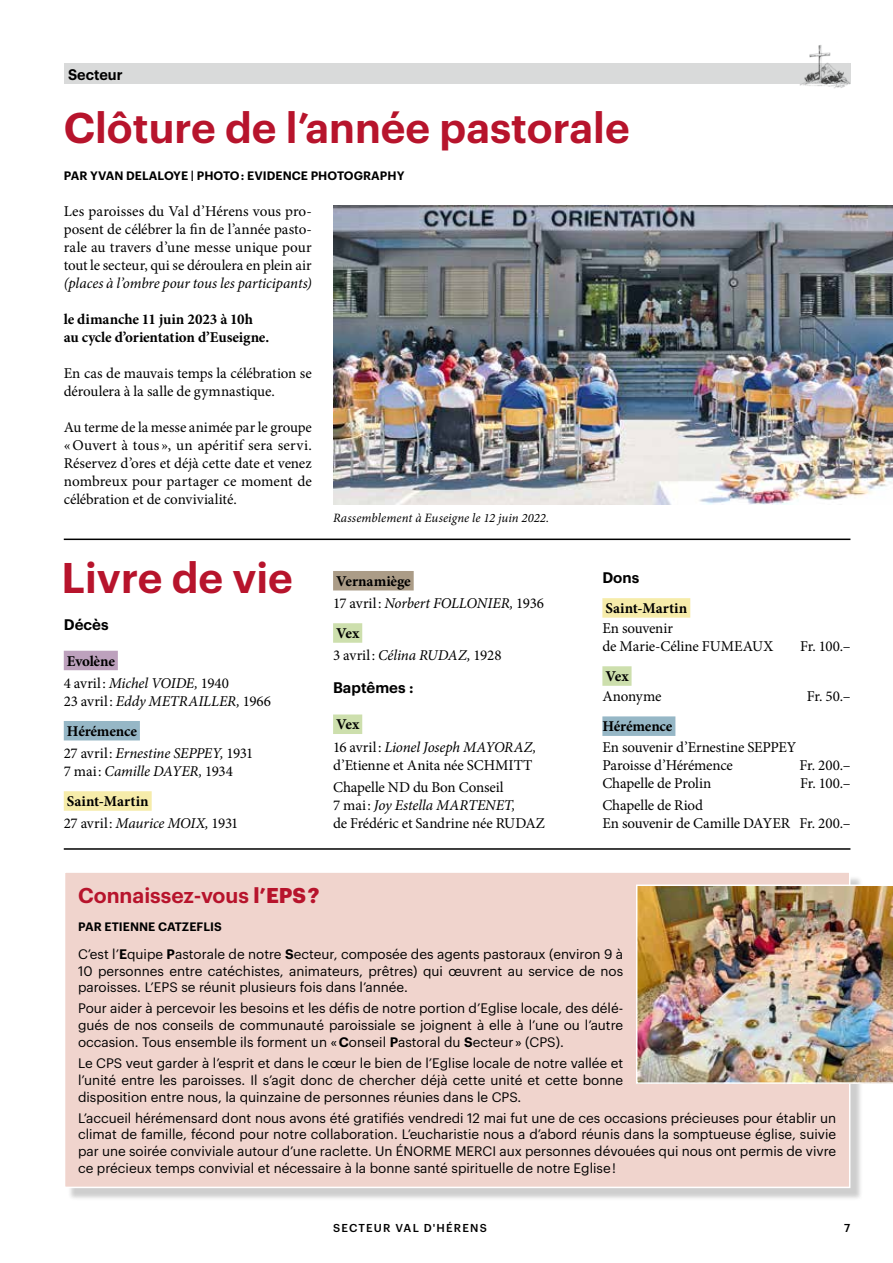
<style>
.page{position:relative;width:893px;height:1263px;background:#fff}
.page>*{position:absolute;margin:0;border:0;box-sizing:border-box;transform-origin:0 0}
.t1{font:600 42px "Graphik";color:#b7142c}
.t2{font:600 21px "Graphik";color:#b7142c}
.t3{font:15px/18px "Minion Pro";letter-spacing:-.005em;color:#000}
.t4{font:italic 15px/22.2px "Minion Pro";letter-spacing:-.01em;color:#000}
.t5{font:700 15px/22.2px "Minion Pro";letter-spacing:-.005em;color:#000}
.t6{font:600 15px "Graphik";color:#000}
.t7{font:600 15px "Graphik";color:#000;scale:.96 1}
.t8{font:13.5px/16.8px "Graphik";color:#000;text-align:justify}
.t9{font:italic 12.75px "Minion Pro";letter-spacing:.005em;color:#000}
.t10{font:600 12px "Graphik";letter-spacing:.005em;color:#000}
.t11{font:500 11.25px "Graphik";letter-spacing:.105em;color:#000}
.s1{font-weight:700;font-style:normal}
.s2{font-style:normal}
.s3{font-weight:400}
.s4{font-weight:400;font-style:italic}
.s5{font-style:italic}
.s6{font-weight:700}
.s7{font-weight:600}
</style>
<div class="page">
<div style="left:64px;top:64px;width:786px;height:20px;background:#d9dada"></div>
<img style="left:796px;top:45px;width:55px;height:44px">
<hr style="left:64px;top:539px;width:786px;height:1px;background:#000">
<div style="left:64px;top:651px;width:54px;height:19px;background:#bda1bd"></div>
<div style="left:64px;top:721px;width:76px;height:19px;background:#96b7c6"></div>
<div style="left:64px;top:791px;width:88px;height:20px;background:#f6ecaa"></div>
<img style="left:333px;top:205px;width:560px;height:299px">
<div style="left:68px;top:875px;width:796px;height:326px;background:#000;opacity:.2"></div>
<div style="left:65px;top:872px;width:785px;height:315px;background:#f0d4cd"></div>
<div style="left:64px;top:871px;width:786px;height:317px;border:2px solid #fff"></div>
<hr style="left:64px;top:848px;width:786px;height:2px;background:#000">
<img style="left:636px;top:884px;width:257px;height:200px">
<div style="left:333px;top:571px;width:81px;height:19px;background:#ab9c87"></div>
<div style="left:333px;top:623px;width:29px;height:20px;background:#cddfad"></div>
<div style="left:333px;top:714px;width:29px;height:20px;background:#cddfad"></div>
<div style="left:602px;top:598px;width:88px;height:20px;background:#f6ecaa"></div>
<div style="left:602px;top:666px;width:30px;height:20px;background:#cddfad"></div>
<div style="left:602px;top:716px;width:73px;height:20px;background:#96b7c6"></div>
<p class="t7" style="left:68px;top:63px;width:58px">Secteur</p>
<h1 class="t1" style="left:64px;top:95px;width:567px">Clôture de l’année pastorale</h1>
<p class="t10" style="left:64px;top:166px;width:342px">PAR YVAN DELALOYE | PHOTO : EVIDENCE PHOTOGRAPHY</p>
<p class="t3" style="left:64px;top:202px;width:250px;text-align:justify">Les paroisses du Val d’Hérens vous pro&shy;posent de célébrer la fin de l’année pasto&shy;rale au travers d’une messe unique pour tout le secteur, qui se déroulera en plein air</p>
<p class="t4" style="left:64px;top:272px;width:250px">(places à l’ombre pour tous les participants)</p>
<p class="t5" style="left:64px;top:310px;width:207px;line-height:18px">le dimanche 11 juin 2023 à 10h au cycle d’orientation d’Euseigne.</p>
<p class="t3" style="left:64px;top:364px;width:250px">En cas de mauvais temps la célébration se déroulera à la salle de gymnastique.</p>
<p class="t3" style="left:64px;top:418px;width:250px;text-align:justify">Au terme de la messe animée par le groupe «Ouvert à tous », un apéritif sera servi.<br>Réservez d’ores et déjà cette date et venez nombreux pour partager ce moment de célébration et de convivialité.</p>
<h1 class="t1" style="left:62px;top:545px;width:233px">Livre de vie</h1>
<p class="t6" style="left:64px;top:613px;width:46px">Décès</p>
<p class="t4" style="left:64px;top:650px;width:167px"><span class="s1">Evolène<br></span><span class="s2">4 avril:</span> Michel VOIDE, <span class="s2">1940</span></p>
<p class="t4" style="left:64px;top:686px;width:209px;line-height:30px"><span class="s2">23 avril:</span> Eddy METRAILLER, <span class="s2">1966<br></span><span class="s1">Hérémence</span></p>
<p class="t4" style="left:64px;top:744px;width:191px;line-height:18px"><span class="s2">27 avril:</span> Ernestine SEPPEY, <span class="s2">1931<br>7 mai:</span> Camille DAYER, <span class="s2">1934</span></p>
<p class="t5" style="left:64px;top:790px;width:176px">Saint-Martin<br><span class="s3">27 avril:</span> <span class="s4">Maurice MOIX,</span> <span class="s3">1931</span></p>
<p class="t9" style="left:333px;top:509px;width:218px">Rassemblement à Euseigne le 12 juin 2022.</p>
<p class="t4" style="left:333px;top:570px;width:212px"><span class="s1">Vernamiège<br></span><span class="s2">17 avril:</span> Norbert FOLLONIER, <span class="s2">1936</span></p>
<p class="t4" style="left:333px;top:622px;width:170px"><span class="s1">Vex<br></span><span class="s2">3 avril:</span> Célina RUDAZ, <span class="s2">1928</span></p>
<p class="t6" style="left:333px;top:676px;width:82px">Baptêmes :</p>
<p class="t4" style="left:333px;top:713px;width:205px"><span class="s1">Vex<br></span><span class="s2">16 avril:</span> Lionel Joseph MAYORAZ,</p>
<p class="t3" style="left:333px;top:754px;width:201px;line-height:22.2px">d’Etienne et Anita née SCHMITT<br>Chapelle ND du Bon Conseil</p>
<p class="t3" style="left:333px;top:796px;width:213px">7 mai: <span class="s5">Joy Estella MARTENET,<br></span>de Frédéric et Sandrine née RUDAZ</p>
<p class="t6" style="left:602px;top:566px;width:38px">Dons</p>
<p class="t5" style="left:605px;top:597px;width:83px">Saint-Martin</p>
<p class="t3" style="left:602px;top:619px;width:172px">En souvenir<br>de Marie-Céline FUMEAUX</p>
<p class="t3" style="left:800px;top:637px;width:52px">Fr. 100.–</p>
<p class="t5" style="left:605px;top:665px;width:25px">Vex</p>
<p class="t3" style="left:602px;top:688px;width:61px">Anonyme</p>
<p class="t3" style="left:807px;top:688px;width:45px">Fr. 50.–</p>
<p class="t5" style="left:602px;top:715px;width:72px">Hérémence</p>
<p class="t3" style="left:602px;top:738px;width:195px">En souvenir d’Ernestine SEPPEY<br>Paroisse d’Hérémence</p>
<p class="t3" style="left:799px;top:756px;width:53px">Fr. 200.–</p>
<p class="t3" style="left:602px;top:774px;width:110px">Chapelle de Prolin</p>
<p class="t3" style="left:800px;top:774px;width:52px">Fr. 100.–</p>
<p class="t3" style="left:602px;top:796px;width:250px">Chapelle de Riod<br>En souvenir de Camille DAYER Fr. 200.–</p>
<h2 class="t2" style="left:78px;top:879px;width:243px">Connaissez-vous <span class="s6">l’EPS ?</span></h2>
<p class="t10" style="left:78px;top:918px;width:145px">PAR ETIENNE CATZEFLIS</p>
<p class="t8" style="left:78px;top:944px;width:547px">C’est l’<span class="s7">E</span>quipe <span class="s7">P</span>astorale de notre <span class="s7">S</span>ecteur, composée des agents pastoraux (environ 9 à 10 personnes entre catéchistes, animateurs, prêtres) qui œuvrent au service de nos paroisses. L’EPS se réunit plusieurs fois dans l’année.</p>
<p class="t8" style="left:78px;top:999px;width:547px">Pour aider à percevoir les besoins et les défis de notre portion d’Eglise locale, des délé&shy;gués de nos conseils de communauté paroissiale se joignent à elle à l’une ou l’autre occasion. Tous ensemble ils forment un « <span class="s7">C</span>onseil <span class="s7">P</span>astoral du <span class="s7">S</span>ecteur » (CPS).</p>
<p class="t8" style="left:78px;top:1053px;width:547px">Le CPS veut garder à l’esprit et dans le cœur le bien de l’Eglise locale de notre vallée et l’unité entre les paroisses. Il s’agit donc de chercher déjà cette unité et cette bonne disposition entre nous, la quinzaine de personnes réunies dans le CPS.</p>
<p class="t8" style="left:78px;top:1108px;width:760px">L’accueil hérémensard dont nous avons été gratifiés vendredi 12 mai fut une de ces occasions précieuses pour établir un climat de famille, fécond pour notre collaboration. L’eucharistie nous a d’abord réunis dans la somptueuse église, suivie par une soirée conviviale autour d’une raclette. Un ÉNORME MERCI aux personnes dévouées qui nous ont permis de vivre ce précieux temps convivial et nécessaire à la bonne santé spirituelle de notre Eglise !</p>
<p class="t11" style="left:333px;top:1219px;width:155px">SECTEUR VAL D'HÉRENS</p>
<p class="t11" style="left:844px;top:1219px;width:8px">7</p>
</div>
